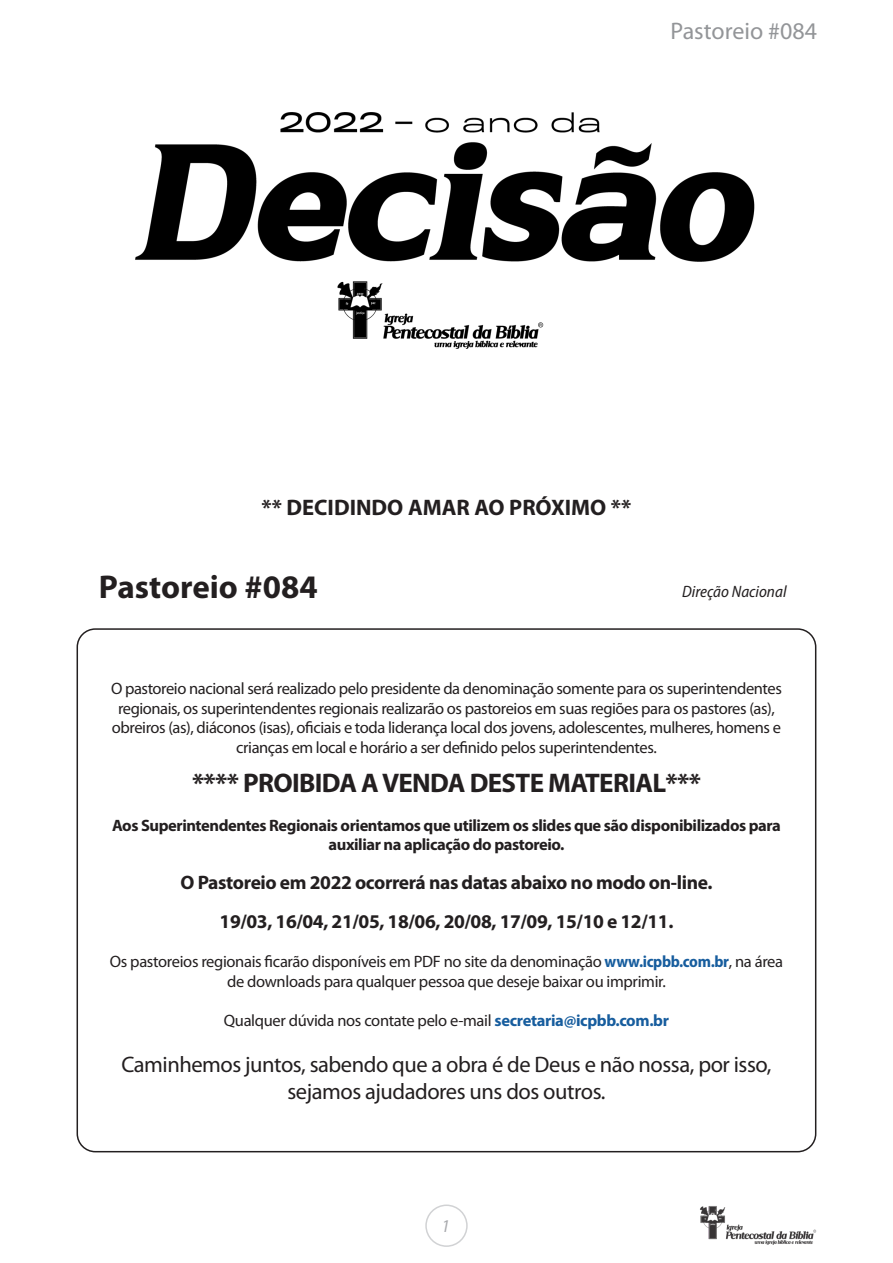
<style>
.page{position:relative;width:893px;height:1263px;background:#fff}
.page>*{position:absolute;margin:0;border:0;box-sizing:border-box;transform-origin:0 0}
.t1{font:700 33px "Myriad Pro";color:#231f20}
.t2{font:700 27px "Myriad Pro";letter-spacing:-.025em;color:#231f20}
.t3{font:24px "Myriad Pro";color:#939598}
.t4{font:22.5px/27px "Myriad Pro";letter-spacing:-.02em;color:#231f20;text-align:center}
.t5{font:700 22.5px "Myriad Pro";color:#231f20}
.t6{font:700 19.5px "Myriad Pro";letter-spacing:-.02em;color:#231f20}
.t7{font:italic semi-condensed 18px "Myriad Pro";color:#a8a9ad}
.t8{font:16.5px/19.5px "Myriad Pro";letter-spacing:-.025em;color:#231f20;text-align:center}
.t9{font:700 16.5px/19.5px "Myriad Pro";letter-spacing:-.025em;color:#231f20;text-align:center}
.t10{font:italic semi-condensed 16.5px "Myriad Pro";color:#231f20}
.s1{font-weight:700;font-stretch:semi-condensed;color:#175d9e}
.s2{font-weight:700;color:#175d9e}
</style>
<div class="page">
<div style="left:425px;top:1204px;width:43px;height:43px;border:2px solid #d1d2d4;border-radius:50%"></div>
<img style="left:700px;top:1206px;width:117px;height:39px">
<img style="left:135px;top:112px;width:620px;height:237px">
<h3 class="t3" style="left:671px;top:18px;width:148px">Pastoreio #084</h3>
<p class="t5" style="left:262px;top:495px;width:371px">** DECIDINDO AMAR AO PRÓXIMO **</p>
<p class="t1" style="left:99px;top:568px;width:220px">Pastoreio #084</p>
<p class="t10" style="left:682px;top:583px;width:106px">Direção Nacional</p>
<p class="t8" style="left:111px;top:679px;width:672px">O pastoreio nacional será realizado pelo presidente da denominação somente para os superintendentes regionais, os superintendentes regionais realizarão os pastoreios em suas regiões para os pastores (as), obreiros (as), diáconos (isas), oficiais e toda liderança local dos jovens, adolescentes, mulheres, homens e crianças em local e horário a ser definido pelos superintendentes.</p>
<p class="t2" style="left:192px;top:767px;width:510px">**** PROIBIDA A VENDA DESTE MATERIAL***</p>
<p class="t9" style="left:112px;top:815px;width:670px">Aos Superintendentes Regionais orientamos que utilizem os slides que são disponibilizados para auxiliar na aplicação do pastoreio.</p>
<p class="t6" style="left:181px;top:871px;width:533px">O Pastoreio em 2022 ocorrerá nas datas abaixo no modo on-line.</p>
<p class="t6" style="left:220px;top:910px;width:455px">19/03, 16/04, 21/05, 18/06, 20/08, 17/09, 15/10 e 12/11.</p>
<p class="t8" style="left:110px;top:952px;width:675px">Os pastoreios regionais ficarão disponíveis em PDF no site da denominação <span class="s1">www.icpbb.com.br</span>, na área de downloads para qualquer pessoa que deseje baixar ou imprimir.</p>
<p class="t8" style="left:224px;top:1010px;width:447px">Qualquer dúvida nos contate pelo e-mail <span class="s2">secretaria@icpbb.com.br</span></p>
<p class="t4" style="left:121px;top:1051px;width:652px">Caminhemos juntos, sabendo que a obra é de Deus e não nossa, por isso, sejamos ajudadores uns dos outros.</p>
<p class="t7" style="left:441px;top:1217px;width:10px">1</p>
</div>
